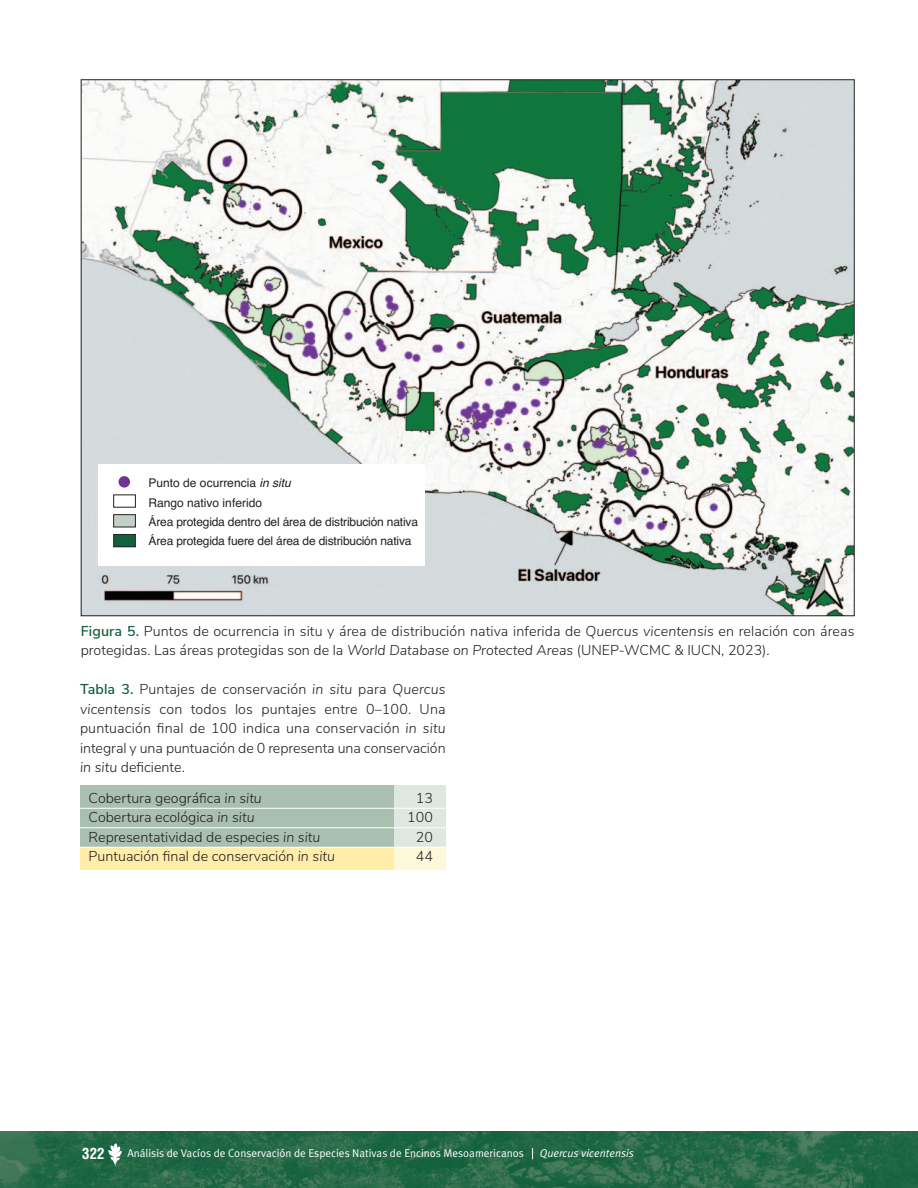
<style>
.page{position:relative;width:918px;height:1188px;background:#fff}
.page>*{position:absolute;margin:0;border:0;box-sizing:border-box;transform-origin:0 0}
.t1{font:700 condensed 15px "Helvetica";color:#fff}
.t2{font:300 14.25px/19.5px "Nunito Sans";color:#231f20}
.t3{font:12px "Helvetica";letter-spacing:-.015em;color:#231f20}
.t4{font:11.25px "Meta Plus Normal";color:#fff}
.t5{font:italic 11.25px "Meta Plus Normal";color:#fff}
.s1{font-style:italic}
.s2{font-weight:600;color:#12613d}
</style>
<div class="page">
<img style="left:0;top:1131px;width:918px;height:57px">
<svg style="left:108px;top:1143px;width:14px;height:23px"></svg>
<img style="left:83px;top:81px;width:770px;height:533px">
<div style="left:80px;top:785px;width:366px;height:65px;background:#a9c0b1"></div>
<div style="left:80px;top:847px;width:366px;height:23px;background:#ffeda9"></div>
<div style="left:395px;top:785px;width:51px;height:65px;background:#dee8e1"></div>
<div style="left:395px;top:847px;width:51px;height:23px;background:#fef8db"></div>
<hr style="left:80px;top:808px;width:366px;height:1px;background:#fff">
<hr style="left:80px;top:827px;width:366px;height:1px;background:#fff">
<hr style="left:80px;top:847px;width:366px;height:1px;background:#fff">
<div style="left:98px;top:464px;width:327px;height:102px;background:#fff"></div>
<div style="left:113px;top:494px;width:23px;height:14px;border:1px solid #231f20"></div>
<div style="left:114px;top:515px;width:21px;height:12px;background:#c2d1c7"></div>
<div style="left:113px;top:514px;width:23px;height:13px;border:1px solid #231f20"></div>
<div style="left:114px;top:535px;width:21px;height:11px;background:#12613d"></div>
<div style="left:113px;top:534px;width:23px;height:13px;border:1px solid #231f20"></div>
<div style="left:119px;top:476px;width:11px;height:12px;background:#733394;border-radius:50%"></div>
<p class="t3" style="left:149px;top:479px;width:144px">Punto de ocurrencia <span class="s1">in situ</span></p>
<p class="t3" style="left:149px;top:498px;width:115px">Rango nativo inferido</p>
<p class="t3" style="left:149px;top:517px;width:271px">Área protegida dentro del área de distribución nativa</p>
<p class="t3" style="left:149px;top:536px;width:264px">Área protegida fuere del área de distribución nativa</p>
<p class="t2" style="left:81px;top:622px;width:775px"><span class="s2">Figura 5.</span> Puntos de ocurrencia in situ y área de distribución nativa inferida de <span class="s1">Quercus vicentensis</span> en relación con áreas protegidas. Las áreas protegidas son de la <span class="s1">World Database on Protected Areas</span> (UNEP-WCMC &amp; IUCN, 2023).</p>
<p class="t2" style="left:80px;top:681px;width:367px;text-align:justify"><span class="s2">Tabla 3.</span> Puntajes de conservación <span class="s1">in situ</span> para <span class="s1">Quercus vicentensis</span> con todos los puntajes entre 0–100. Una puntuación final de 100 indica una conservación <span class="s1">in situ </span>integral y una puntuación de 0 representa una conservación <span class="s1">in situ</span> deficiente.</p>
<p class="t2" style="left:89px;top:789px;width:175px">Cobertura geográfica <span class="s1">in situ</span></p>
<p class="t2" style="left:416px;top:789px;width:19px">13</p>
<p class="t2" style="left:89px;top:809px;width:168px">Cobertura ecológica <span class="s1">in situ</span></p>
<p class="t2" style="left:407px;top:809px;width:27px">100</p>
<p class="t2" style="left:89px;top:828px;width:233px">Representatividad de especies <span class="s1">in situ</span></p>
<p class="t2" style="left:416px;top:828px;width:19px">20</p>
<p class="t2" style="left:89px;top:848px;width:248px">Puntuación final de conservación <span class="s1">in situ</span></p>
<p class="t2" style="left:416px;top:848px;width:19px">44</p>
<p class="t1" style="left:82px;top:1147px;width:24px">322</p>
<p class="t4" style="left:128px;top:1149px;width:398px">Análisis de Vacíos de Conservación de Especies Nativas de Encinos Mesoamericanos</p>
<p class="t5" style="left:540px;top:1148px;width:95px">Quercus vicentensis</p>
</div>
